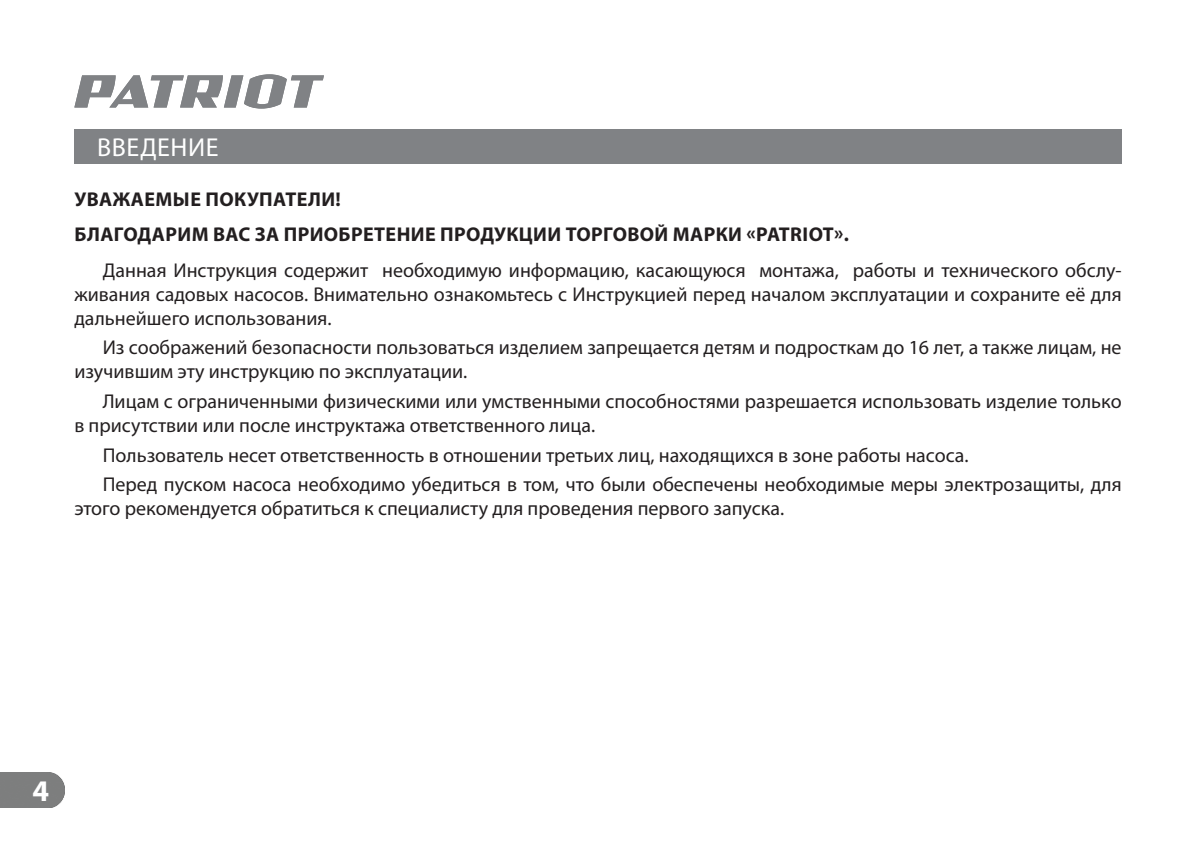
<style>
.page{position:relative;width:1196px;height:847px;background:#fff}
.page>*{position:absolute;margin:0;border:0;box-sizing:border-box;transform-origin:0 0}
.t1{font:700 30px "Myriad Pro";color:#fff}
.t2{font:26px "Myriad Pro";letter-spacing:.02em;color:#fff}
.t3{font:20px/24px "Myriad Pro";color:#231f20}
.t4{font:700 20px/35.4px "Myriad Pro";letter-spacing:.02em;color:#231f20}
</style>
<div class="page">
<div style="left:0;top:772px;width:65px;height:35px;background:#7d7e7e"></div>
<svg style="left:74px;top:74px;width:250px;height:35px"></svg>
<div style="left:74px;top:130px;width:1047px;height:34px;background:#808285"></div>
<h2 class="t2" style="left:97px;top:135px;width:123px">ВВЕДЕНИЕ</h2>
<p class="t4" style="left:75px;top:182px;width:775px">УВАЖАЕМЫЕ ПОКУПАТЕЛИ!<br>БЛАГОДАРИМ ВАС ЗА ПРИОБРЕТЕНИЕ ПРОДУКЦИИ ТОРГОВОЙ МАРКИ «PATRIOT».</p>
<p class="t3" style="left:74px;top:259px;width:1048px;text-align:justify;text-indent:28px">Данная Инструкция содержит необходимую информацию, касающуюся монтажа, работы и технического обслу&shy;живания садовых насосов. Внимательно ознакомьтесь с Инструкцией перед началом эксплуатации и сохраните её для дальнейшего использования.</p>
<p class="t3" style="left:74px;top:336px;width:1048px;text-indent:28px">Из соображений безопасности пользоваться изделием запрещается детям и подросткам до 16 лет, а также лицам, не изучившим эту инструкцию по эксплуатации.</p>
<p class="t3" style="left:74px;top:390px;width:1048px;text-indent:28px">Лицам с ограниченными физическими или умственными способностями разрешается использовать изделие только в присутствии или после инструктажа ответственного лица.</p>
<p class="t3" style="left:103px;top:441px;width:1020px;line-height:29.6px">Пользователь несет ответственность в отношении третьих лиц, находящихся в зоне работы насоса.<br>Перед пуском насоса необходимо убедиться в том, что были обеспечены необходимые меры электрозащиты, для</p>
<p class="t3" style="left:74px;top:497px;width:711px">этого рекомендуется обратиться к специалисту для проведения первого запуска.</p>
<h1 class="t1" style="left:32px;top:775px;width:18px">4</h1>
</div>
